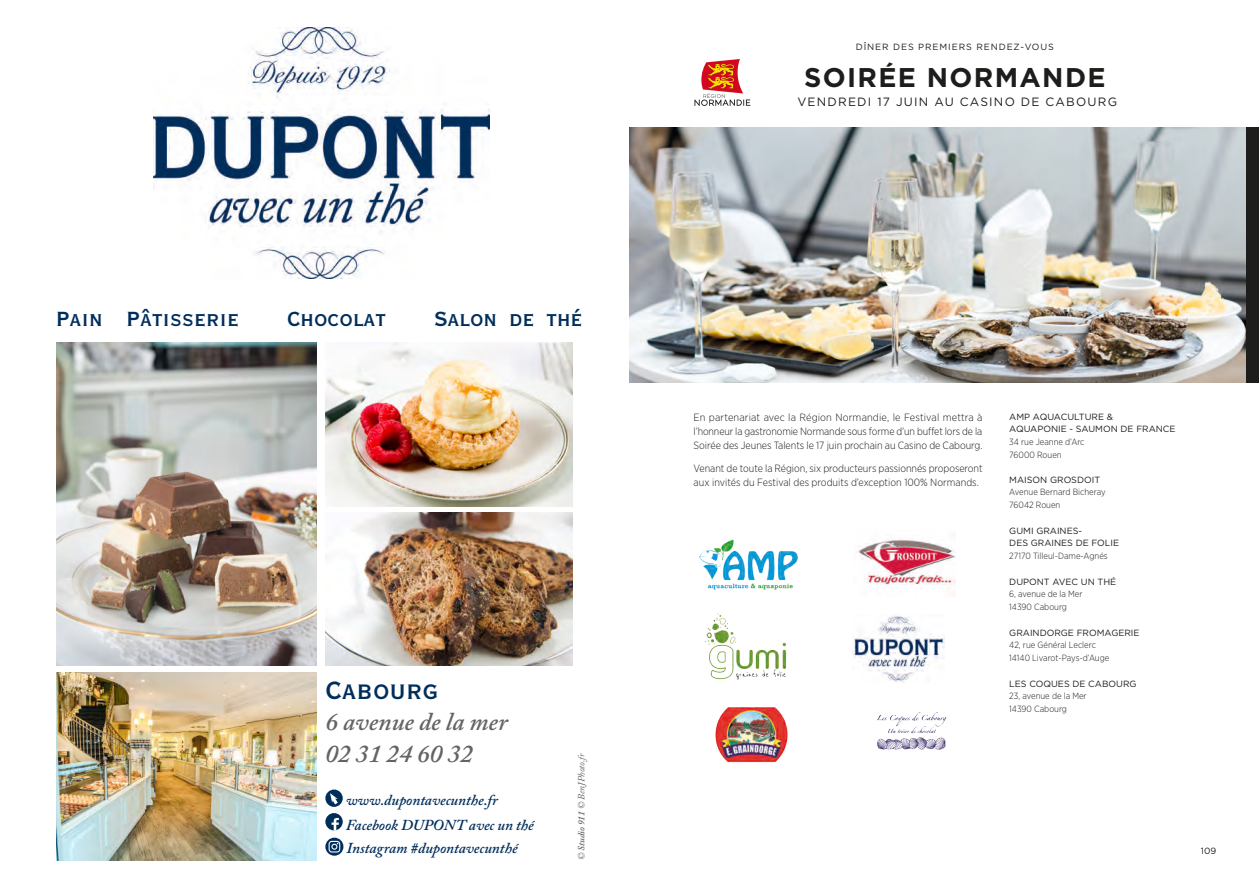
<style>
.page{position:relative;width:1259px;height:893px;background:#fff}
.page>*{position:absolute;margin:0;border:0;box-sizing:border-box;transform-origin:0 0}
.t1{font:33px "Copperplate Gothic Std 30 BC";color:#002e5b}
.t2{font:27px "Copperplate Gothic Std 30 BC";color:#002e5b}
.t3{font:700 27px "Gotham";letter-spacing:.05em;color:#1d1d1b}
.t4{font:italic 600 25.5px/31.5px "Adobe Caslon Pro";color:#646463}
.t5{font:italic 600 15.15px/24.8px "Adobe Caslon Pro";color:#002e5b}
.t6{font:12px "Gotham";letter-spacing:.1em;color:#1d1d1b}
.t7{font:300 10.5px/14.2px "Gotham Narrow";letter-spacing:-.005em;color:#1d1d1b;text-align:justify}
.t8{font:italic 9.45px "Adobe Caslon Pro";color:#646463}
.t9{font:300 9px/12.8px "Gotham Narrow";color:#1d1d1b}
.t10{font:9px/12.3px "Gotham";color:#1d1d1b}
.t11{font:9px "Gotham";letter-spacing:.1em;color:#1d1d1b}
.s1{font-weight:600}
</style>
<div class="page">
<img style="left:629px;top:128px;width:617px;height:255px">
<div style="left:1246px;top:128px;width:13px;height:255px;background:#1d1d1b"></div>
<img style="left:699px;top:539px;width:99px;height:51px">
<img style="left:705px;top:613px;width:81px;height:67px">
<img style="left:852px;top:614px;width:92px;height:68px">
<img style="left:857px;top:539px;width:98px;height:49px">
<img style="left:715px;top:707px;width:73px;height:56px">
<img style="left:877px;top:712px;width:70px;height:38px">
<img style="left:325px;top:512px;width:247px;height:154px">
<img style="left:325px;top:343px;width:248px;height:164px">
<img style="left:56px;top:673px;width:261px;height:187px">
<img style="left:56px;top:342px;width:261px;height:323px">
<img style="left:153px;top:28px;width:336px;height:251px">
<svg style="left:325px;top:789px;width:18px;height:18px"></svg>
<div style="left:325px;top:813px;width:18px;height:17px;background:#002e5b;border-radius:50%"></div>
<svg style="left:331px;top:818px;width:8px;height:13px"></svg>
<svg style="left:325px;top:838px;width:18px;height:18px"></svg>
<svg style="left:328px;top:841px;width:12px;height:11px"></svg>
<svg style="left:330px;top:793px;width:8px;height:11px"></svg>
<svg style="left:694px;top:59px;width:56px;height:47px"></svg>
<h2 class="t2" style="left:56px;top:306px;width:184px">Pain Pâtisserie</h2>
<h2 class="t2" style="left:287px;top:306px;width:100px">Chocolat</h2>
<h2 class="t2" style="left:434px;top:306px;width:150px">Salon de thé</h2>
<h1 class="t1" style="left:325px;top:674px;width:115px">Cabourg</h1>
<h3 class="t4" style="left:325px;top:705px;width:184px">6 avenue de la mer<br>02 31 24 60 32</h3>
<h3 class="t5" style="left:346px;top:787px;width:190px">www.dupontavecunthe.fr<br>Facebook DUPONT avec un thé</h3>
<h3 class="t5" style="left:346px;top:835px;width:173px">Instagram #dupontavecunthé</h3>
<p class="t8" style="left:576px;top:860px;width:109px;rotate:-90deg">© <span class="s1">Studio 911</span> © BenJPhoto.fr</p>
<p class="t11" style="left:855px;top:41px;width:199px">DÎN ER DES PREMIERS REN DEZ-VOUS</p>
<h2 class="t3" style="left:804px;top:61px;width:303px">SOIRÉE NORMANDE</h2>
<p class="t6" style="left:797px;top:94px;width:321px">VEN DREDI 17 JUIN AU CASINO DE CABOURG</p>
<p class="t7" style="left:693px;top:410px;width:290px">En partenariat avec la Région Normandie, le Festival mettra à l’honneur la gastronomie Normande sous forme d’un buffet lors de la Soirée des Jeunes Talents le 17 juin prochain au Casino de Cabourg.</p>
<p class="t7" style="left:693px;top:461px;width:290px">Venant de toute la Région, six producteurs passionnés proposeront aux invités du Festival des produits d’exception 100% Normands.</p>
<p class="t10" style="left:1009px;top:410px;width:168px">AMP AQUACULTURE &amp;<br>AQUAPON IE - SAUMON DE FRANCE</p>
<p class="t9" style="left:1009px;top:435px;width:77px">34 rue Jeanne d’Arc<br>76000 Rouen</p>
<p class="t10" style="left:1009px;top:473px;width:92px">MAISON GROSDOIT</p>
<p class="t9" style="left:1009px;top:486px;width:98px">Avenue Bernard Bicheray<br>76042 Rouen</p>
<p class="t10" style="left:1009px;top:524px;width:111px;line-height:12.8px">GUMI GRAINES-<br>DES GRAIN ES DE FOLIE</p>
<p class="t9" style="left:1009px;top:549px;width:100px">27170 Tilleul-Dame-Agnés</p>
<p class="t10" style="left:1009px;top:575px;width:107px">DUPONT AVEC UN THÉ</p>
<p class="t9" style="left:1009px;top:588px;width:75px">6, avenue de la Mer<br>14390 Cabourg</p>
<p class="t10" style="left:1009px;top:626px;width:132px">GRAIN DORGE FROMAGERIE</p>
<p class="t9" style="left:1009px;top:639px;width:102px">42, rue Général Leclerc<br>14140 Livarot-Pays-d’Auge</p>
<p class="t10" style="left:1009px;top:677px;width:129px">LES COQUES DE CABOURG</p>
<p class="t9" style="left:1009px;top:690px;width:79px">23, avenue de la Mer<br>14390 Cabourg</p>
<p class="t10" style="left:1201px;top:844px;width:17px">109</p>
</div>
